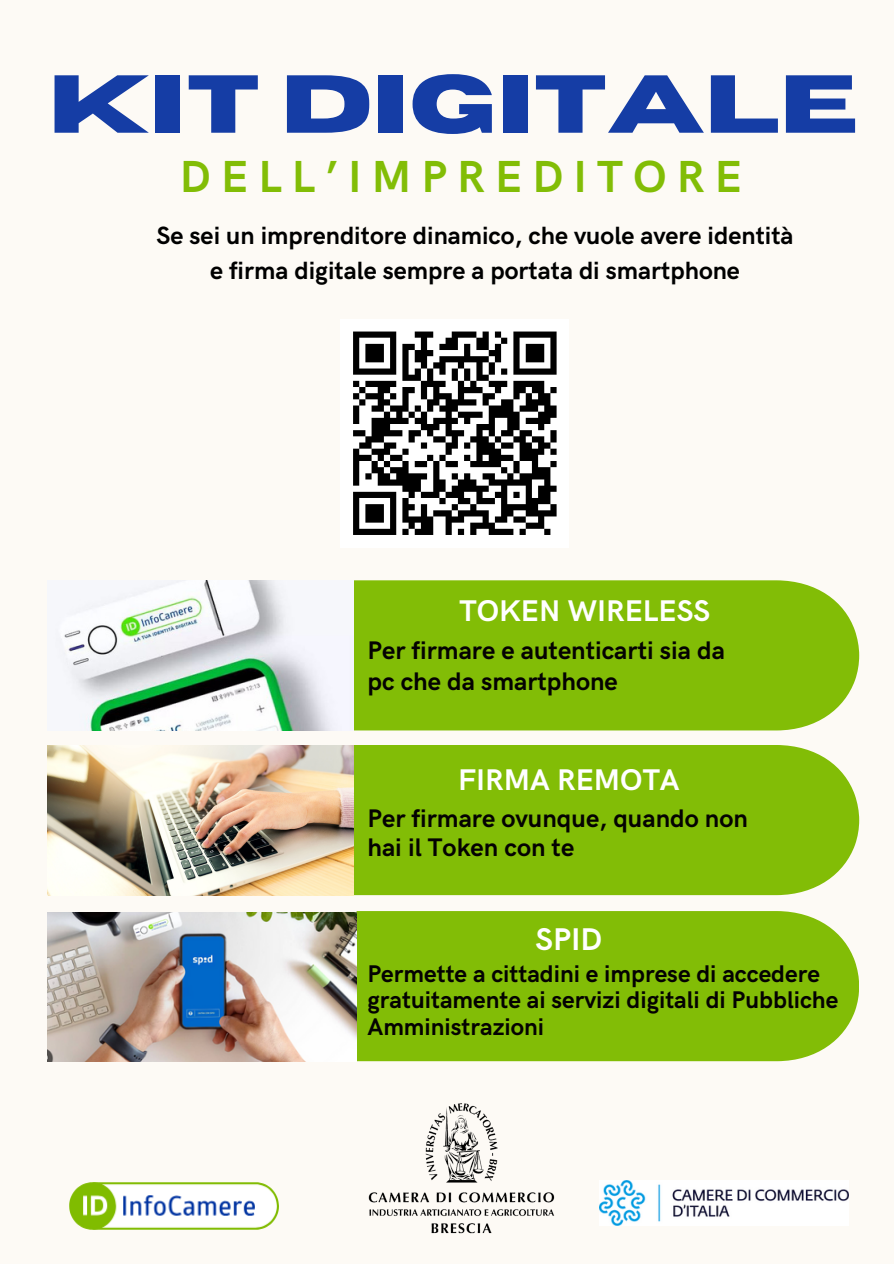
<style>
.page{position:relative;width:894px;height:1264px;background:#fff}
.page>*{position:absolute;margin:0;border:0;box-sizing:border-box;transform-origin:0 0}
.t1{font:700 81.9px "Horizon";color:#153da5}
.t2{font:700 45px "HK Grotesk";letter-spacing:.225em;color:#82bd06}
.t3{font:700 31.5px "HK Grotesk";color:#fff}
.t4{font:700 30px "HK Grotesk";color:#fff}
.t5{font:700 25.5px/30.3px "HK Grotesk";color:#040202}
.t6{font:700 25.05px/34.8px "HK Grotesk";color:#000;text-align:center}
.t7{font:700 24.15px/26.7px "HK Grotesk";color:#040202}
</style>
<div class="page">
<div style="left:0;top:0;width:893px;height:1263px;background:#fdfaf5"></div>
<div style="left:353px;top:745px;width:505px;height:150px;background:#82bd06"></div>
<div style="left:354px;top:580px;width:504px;height:150px;background:#82bd06"></div>
<img style="left:60px;top:580px;width:277px;height:150px">
<div style="left:356px;top:911px;width:502px;height:150px;background:#82bd06"></div>
<img style="left:47px;top:912px;width:310px;height:149px">
<img style="left:69px;top:1182px;width:209px;height:48px">
<div style="left:340px;top:319px;width:228px;height:228px;background:#fff"></div>
<svg style="left:353px;top:331px;width:204px;height:204px"></svg>
<img style="left:368px;top:1103px;width:186px;height:131px">
<img style="left:599px;top:1180px;width:248px;height:45px">
<img style="left:47px;top:745px;width:306px;height:150px">
<p class="t1" style="left:48px;top:64px;width:811px">KIT DIGITALE</p>
<p class="t2" style="left:180px;top:151px;width:563px">DELL’IMPREDITORE</p>
<h3 class="t6" style="left:156px;top:219px;width:638px">Se sei un imprenditore dinamico, che vuole avere identità e firma digitale sempre a portata di smartphone</h3>
<h3 class="t4" style="left:459px;top:594px;width:252px">TOKEN WIRELESS</h3>
<h3 class="t5" style="left:367px;top:636px;width:359px">Per firmare e autenticarti sia da pc che da smartphone</h3>
<p class="t4" style="left:458px;top:762px;width:223px">FIRMA REMOTA</p>
<p class="t5" style="left:367px;top:804px;width:382px;line-height:29.2px">Per firmare ovunque, quando non hai il Token con te</p>
<p class="t3" style="left:535px;top:921px;width:68px">SPID</p>
<p class="t7" style="left:367px;top:961px;width:472px">Permette a cittadini e imprese di accedere gratuitamente ai servizi digitali di Pubbliche<br>Amministrazioni</p>
</div>
